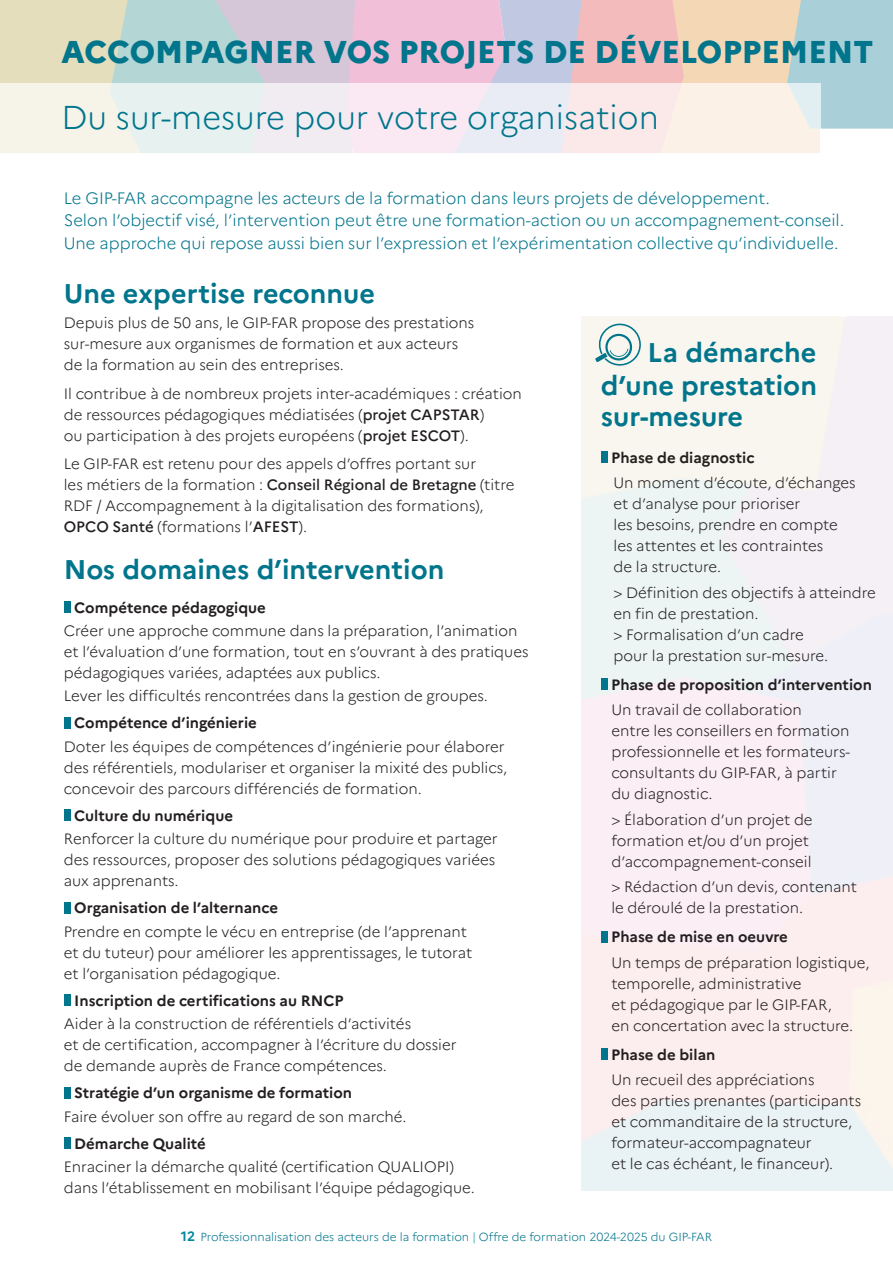
<style>
.page{position:relative;width:893px;height:1263px;background:#fff}
.page>*{position:absolute;margin:0;border:0;box-sizing:border-box;transform-origin:0 0}
.t1{font:300 33px "Marianne";color:#00758c}
.t2{font:800 31.5px "Marianne";letter-spacing:.005em;color:#00758c}
.t3{font:700 27px/32.1px "Marianne";color:#00758c;text-align:justify}
.t4{font:300 16.5px/22.5px "Marianne";color:#00758c}
.t5{font:300 15px/21px "Marianne";color:#231f20}
.t6{font:700 15px "Marianne";color:#231f20}
.t7{font:300 11.7px "Marianne";color:#00758c}
.s1{font-weight:500}
.s2{font-weight:700;font-size:13.5px;color:#00899e}
.s3{color:#0d92a6}
</style>
<div class="page">
<svg style="left:0;top:0;width:893px;height:129px"></svg>
<div style="left:64px;top:601px;width:7px;height:12px;background:#00758c"></div>
<div style="left:64px;top:717px;width:7px;height:11px;background:#00758c"></div>
<div style="left:64px;top:809px;width:7px;height:12px;background:#00758c"></div>
<div style="left:64px;top:902px;width:7px;height:11px;background:#00758c"></div>
<div style="left:64px;top:994px;width:7px;height:12px;background:#00758c"></div>
<div style="left:64px;top:1087px;width:7px;height:11px;background:#00758c"></div>
<div style="left:64px;top:1137px;width:7px;height:12px;background:#00758c"></div>
<img style="left:581px;top:316px;width:312px;height:875px">
<div style="left:601px;top:452px;width:7px;height:11px;background:#00758c"></div>
<div style="left:601px;top:679px;width:7px;height:11px;background:#00758c"></div>
<div style="left:601px;top:931px;width:7px;height:11px;background:#00758c"></div>
<div style="left:601px;top:1049px;width:7px;height:11px;background:#00758c"></div>
<svg style="left:0;top:83px;width:821px;height:70px;fill:#f6ecf0"></svg>
<svg style="left:595px;top:321px;width:49px;height:48px"></svg>
<h2 class="t2" style="left:62px;top:33px;width:813px">ACCOMPAGNER VOS PROJETS DE DÉVELOPPEMENT</h2>
<h1 class="t1" style="left:62px;top:97px;width:599px">Du sur-mesure pour votre organisation</h1>
<p class="t4" style="left:64px;top:187px;width:782px">Le GIP-FAR accompagne les acteurs de la formation dans leurs projets de développement.<br>Selon l’objectif visé, l’intervention peut être une formation-action ou un accompagnement-conseil.<br>Une approche qui repose aussi bien sur l’expression et l’expérimentation collective qu’individuelle.</p>
<h3 class="t3" style="left:64px;top:277px;width:313px">Une expertise reconnue</h3>
<p class="t5" style="left:64px;top:312px;width:412px">Depuis plus de 50 ans, le GIP-FAR propose des prestations sur-mesure aux organismes de formation et aux acteurs de la formation au sein des entreprises.</p>
<p class="t5" style="left:64px;top:383px;width:460px">Il contribue à de nombreux projets inter-académiques : création de ressources pédagogiques médiatisées (<span class="s1">projet CAPSTAR</span>)<br>ou participation à des projets européens (<span class="s1">projet ESCOT</span>).</p>
<p class="t5" style="left:64px;top:453px;width:452px">Le GIP-FAR est retenu pour des appels d’offres portant sur<br>les métiers de la formation : <span class="s1">Conseil Régional de Bretagne</span> (titre RDF / Accompagnement à la digitalisation des formations), <span class="s1">OPCO Santé</span> (formations l’<span class="s1">AFEST</span>).</p>
<h3 class="t3" style="left:64px;top:553px;width:382px">Nos domaines d’intervention</h3>
<p class="t6" style="left:74px;top:598px;width:193px">Compétence pédagogique</p>
<p class="t5" style="left:64px;top:620px;width:466px">Créer une approche commune dans la préparation, l’animation et l’évaluation d’une formation, tout en s’ouvrant à des pratiques pédagogiques variées, adaptées aux publics.</p>
<p class="t5" style="left:64px;top:685px;width:426px">Lever les difficultés rencontrées dans la gestion de groupes.</p>
<p class="t6" style="left:74px;top:714px;width:184px">Compétence d’ingénierie</p>
<p class="t5" style="left:64px;top:736px;width:445px">Doter les équipes de compétences d’ingénierie pour élaborer des référentiels, modulariser et organiser la mixité des publics, concevoir des parcours différenciés de formation.</p>
<p class="t6" style="left:74px;top:806px;width:160px">Culture du numérique</p>
<p class="t5" style="left:64px;top:828px;width:435px">Renforcer la culture du numérique pour produire et partager des ressources, proposer des solutions pédagogiques variées aux apprenants.</p>
<p class="t6" style="left:74px;top:899px;width:205px">Organisation de l’alternance</p>
<p class="t5" style="left:64px;top:921px;width:410px">Prendre en compte le vécu en entreprise (de l’apprenant et du tuteur) pour améliorer les apprentissages, le tutorat et l’organisation pédagogique.</p>
<p class="t6" style="left:74px;top:991px;width:271px">Inscription de certifications au RNCP</p>
<p class="t5" style="left:64px;top:1013px;width:394px">Aider à la construction de référentiels d’activités<br>et de certification, accompagner à l’écriture du dossier de demande auprès de France compétences.</p>
<p class="t6" style="left:74px;top:1084px;width:279px">Stratégie d’un organisme de formation</p>
<p class="t5" style="left:64px;top:1106px;width:344px">Faire évoluer son offre au regard de son marché.</p>
<p class="t6" style="left:74px;top:1134px;width:133px">Démarche Qualité</p>
<p class="t5" style="left:64px;top:1156px;width:413px">Enraciner la démarche qualité (certification QUALIOPI) dans l’établissement en mobilisant l’équipe pédagogique.</p>
<h3 class="t3" style="left:601px;top:336px;width:218px;text-indent:47px">La démarche d’une prestation sur-mesure</h3>
<p class="t6" style="left:611px;top:449px;width:145px">Phase de diagnostic</p>
<p class="t5" style="left:613px;top:472px;width:244px">Un moment d’écoute, d’échanges et d’analyse pour prioriser<br>les besoins, prendre en compte les attentes et les contraintes<br>de la structure.</p>
<p class="t5" style="left:613px;top:582px;width:264px">&gt; Définition des objectifs à atteindre en fin de prestation.<br>&gt; Formalisation d’un cadre<br>pour la prestation sur-mesure.</p>
<p class="t6" style="left:611px;top:676px;width:262px">Phase de proposition d’intervention</p>
<p class="t5" style="left:611px;top:699px;width:240px">Un travail de collaboration<br>entre les conseillers en formation professionnelle et les formateurs&shy;consultants du GIP-FAR, à partir du diagnostic.</p>
<p class="t5" style="left:611px;top:809px;width:203px">&gt; Élaboration d’un projet de formation et/ou d’un projet d’accompagnement-conseil</p>
<p class="t5" style="left:611px;top:876px;width:247px">&gt; Rédaction d’un devis, contenant le déroulé de la prestation.</p>
<p class="t6" style="left:611px;top:928px;width:178px">Phase de mise en oeuvre</p>
<p class="t5" style="left:611px;top:952px;width:260px">Un temps de préparation logistique, temporelle, administrative<br>et pédagogique par le GIP-FAR,<br>en concertation avec la structure.</p>
<p class="t6" style="left:611px;top:1046px;width:106px">Phase de bilan</p>
<p class="t5" style="left:611px;top:1069px;width:251px">Un recueil des appréciations<br>des parties prenantes (participants et commanditaire de la structure, formateur-accompagnateur<br>et le cas échéant, le financeur).</p>
<p class="t7" style="left:181px;top:1230px;width:532px"><span class="s2">12</span> Professionnalisation des acteurs de la formation <span class="s3">|</span> Offre de formation 2024-2025 du GIP-FAR</p>
</div>
